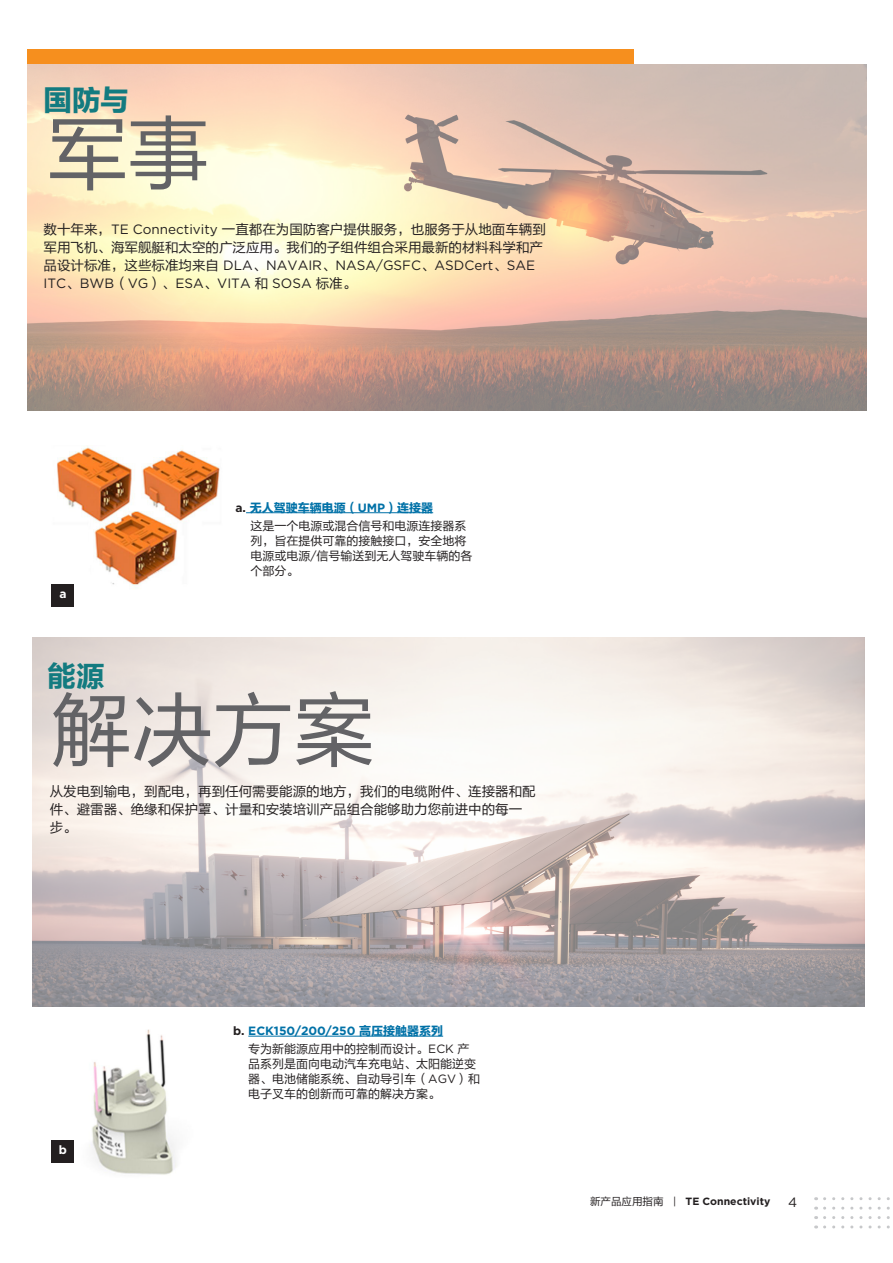
<style>
.page{position:relative;width:893px;height:1263px;background:#fff}
.page>*{position:absolute;margin:0;border:0;box-sizing:border-box;transform-origin:0 0}
.t1{font:81px "FZLTHJW GB1 0";color:#636366}
.t2{font:28.5px "FZLTDHK GBK1 0";color:#137b80}
.Body_Text{font:13.5px/18px "FZLTHJW GB1 0";color:#231f20}
.t3{font:13.5px "Gotham";color:#231f20}
.Product_Title{font:12px/15px "FZLTHJW GB1 0";color:#231f20}
.Product_Title-2{font:700 12px "Gotham";color:#0071a7}
.Product_Title-3{font:12px "FZLTDHK GBK1 0";color:#0071a7}
.letter_block{font:700 12px "Gotham";color:#fff}
.t4{font:700 10.5px "Gotham";color:#231f20}
.s1{font-family:"Gotham"}
.s2{font-family:"Gotham";font-weight:700;color:#231f20}
.s3{font-family:"Gotham";font-weight:700}
.s4{color:#231f20}
.s5{font-family:"FZLTDHK GBK1 0";font-weight:400}
.s6{font-family:"FZLTHJW GB1 0";font-weight:400}
.s7{font-weight:400}
</style>
<div class="page">
<svg style="left:825px;top:1206px;width:65px;height:3px"></svg>
<svg style="left:825px;top:1197px;width:65px;height:3px"></svg>
<svg style="left:825px;top:1216px;width:65px;height:3px"></svg>
<svg style="left:825px;top:1225px;width:65px;height:3px"></svg>
<div style="left:27px;top:50px;width:607px;height:14px;background:#f68f1e"></div>
<img style="left:27px;top:64px;width:839px;height:346px">
<img style="left:32px;top:637px;width:832px;height:369px">
<img style="left:89px;top:1029px;width:88px;height:146px">
<img style="left:57px;top:446px;width:163px;height:141px">
<hr style="left:246px;top:512px;width:187px;height:1px;background:#0071a7">
<hr style="left:248px;top:1036px;width:195px;height:1px;background:#0071a7">
<div style="left:51px;top:584px;width:23px;height:22px;background:#231f20"></div>
<div style="left:51px;top:1140px;width:23px;height:23px;background:#231f20"></div>
<h2 class="t2" style="left:44px;top:84px;width:87px">国防与</h2>
<h1 class="t1" style="left:47px;top:109px;width:163px">军事</h1>
<p class="Body_Text" style="left:44px;top:221px;width:504px">数十年来，<span class="s1">TE Connectivity</span> 一直都在为国防客户提供服务，也服务于从地面车辆到军用飞机、海军舰艇和太空的广泛应用。我们的子组件组合采用最新的材料科学和产品设计标准，这些标准均来自 <span class="s1">DLA</span>、<span class="s1">NAVAIR</span>、<span class="s1">NASA/GSFC</span>、<span class="s1">ASDCert</span>、<span class="s1">SAE ITC</span>、<span class="s1">BWB</span>（<span class="s1">VG</span>）、<span class="s1">ESA</span>、<span class="s1">VITA</span> 和 <span class="s1">SOSA</span> 标准。</p>
<p class="letter_block" style="left:59px;top:586px;width:9px">a</p>
<p class="Product_Title-3" style="left:236px;top:501px;width:199px"><span class="s2">a.</span> 无人驾驶车辆电源（<span class="s3">UMP</span>）连接器</p>
<p class="Product_Title" style="left:251px;top:518px;width:224px">这是一个电源或混合信号和电源连接器系列，旨在提供可靠的接触接口，安全地将电源或电源<span class="s1">/</span>信号输送到无人驾驶车辆的各个部分。</p>
<h2 class="t2" style="left:48px;top:661px;width:58px">能源</h2>
<h1 class="t1" style="left:51px;top:685px;width:325px">解决方案</h1>
<p class="Body_Text" style="left:50px;top:783px;width:487px">从发电到输电，到配电，再到任何需要能源的地方，我们的电缆附件、连接器和配件、避雷器、绝缘和保护罩、计量和安装培训产品组合能够助力您前进中的每一步。</p>
<p class="letter_block" style="left:59px;top:1142px;width:10px">b</p>
<p class="Product_Title-2" style="left:233px;top:1023px;width:211px"><span class="s4">b.</span> ECK150/200/250 <span class="s5">高压接触器系列</span></p>
<p class="Product_Title" style="left:248px;top:1041px;width:233px">专为新能源应用中的控制而设计。<span class="s1">ECK</span> 产品系列是面向电动汽车充电站、太阳能逆变器、电池储能系统、自动导引车（<span class="s1">AGV</span>）和电子叉车的创新而可靠的解决方案。</p>
<p class="t4" style="left:590px;top:1194px;width:182px"><span class="s6">新产品应用指南</span> <span class="s7">|</span> TE Connectivity</p>
<p class="t3" style="left:788px;top:1195px;width:11px">4</p>
</div>
